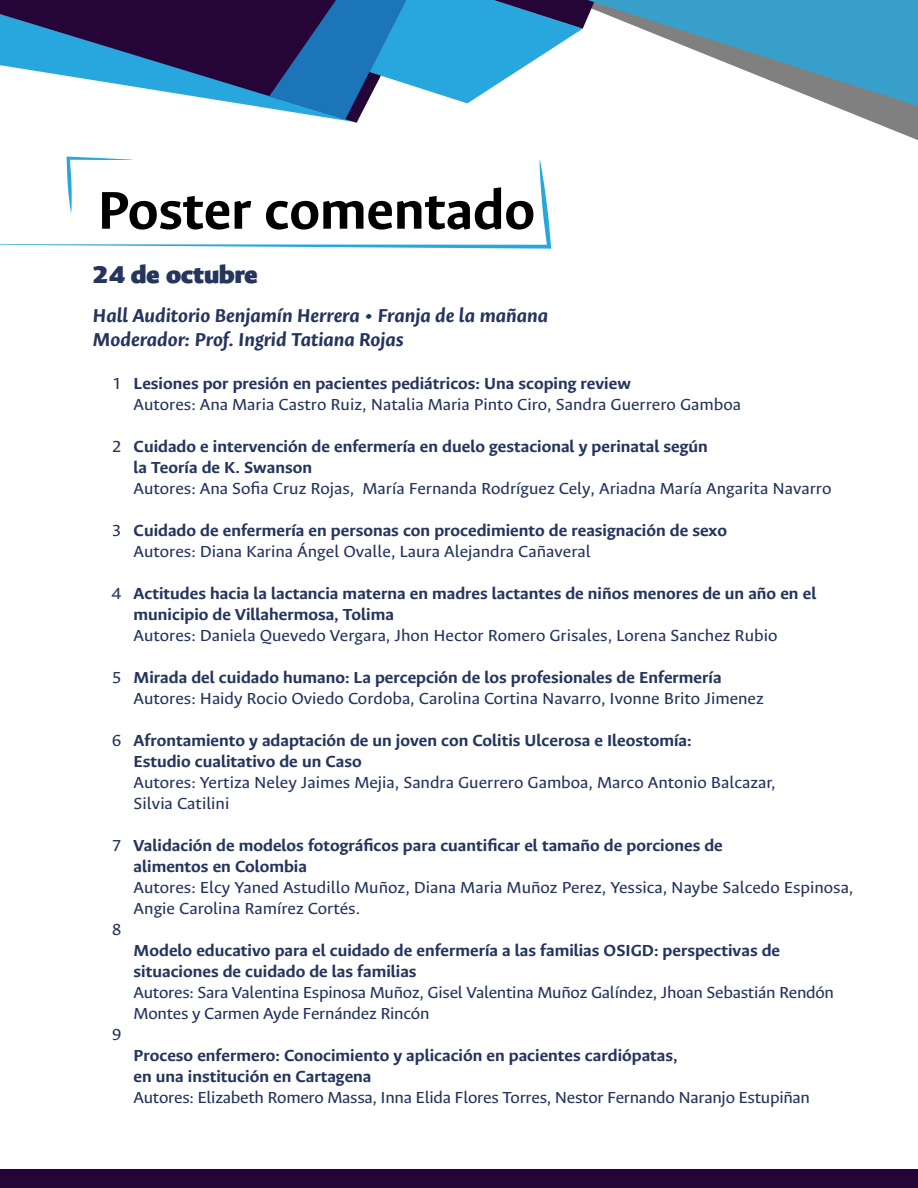
<style>
.page{position:relative;width:918px;height:1188px;background:#fff}
.page>*{position:absolute;margin:0;border:0;box-sizing:border-box;transform-origin:0 0}
.t1{font:700 59.7px "Ancizar Sans";color:#000}
.t2{font:900 27px "Ancizar Sans";color:#25355d;scale:1.05 1}
.t3{font:italic 700 21px/24px "Ancizar Sans";color:#25355d;scale:1.05 1}
.t4{font:18px/21px "Ancizar Sans";color:#25355d;scale:1.05 1}
.t5{font:700 18px/21px "Ancizar Sans";color:#25355d;scale:1.05 1}
</style>
<div class="page">
<svg style="left:594px;top:0;width:324px;height:128px"></svg>
<svg style="left:0;top:0;width:594px;height:123px"></svg>
<div style="left:0;top:1170px;width:918px;height:18px;background:#250538"></div>
<svg style="left:67px;top:157px;width:65px;height:3px"></svg>
<svg style="left:0;top:160px;width:551px;height:89px"></svg>
<h1 class="t1" style="left:98px;top:177px;width:439px">Poster comentado</h1>
<h2 class="t2" style="left:93px;top:260px;width:159px">24 de octubre</h2>
<p class="t3" style="left:93px;top:303px;width:435px">Hall Auditorio Benjamín Herrera • Franja de la mañana<br>Moderador: Prof. Ingrid Tatiana Rojas</p>
<p class="t4" style="left:112px;top:373px;width:11px">1</p>
<p class="t5" style="left:134px;top:373px;width:475px">Lesiones por presión en pacientes pediátricos: Una scoping review</p>
<p class="t4" style="left:134px;top:394px;width:580px">Autores: Ana Maria Castro Ruiz, Natalia Maria Pinto Ciro, Sandra Guerrero Gamboa</p>
<p class="t5" style="left:134px;top:436px;width:548px">Cuidado e intervención de enfermería en duelo gestacional y perinatal según la Teoría de K. Swanson</p>
<p class="t4" style="left:134px;top:478px;width:666px">Autores: Ana Sofia Cruz Rojas, María Fernanda Rodríguez Cely, Ariadna María Angarita Navarro</p>
<p class="t5" style="left:134px;top:520px;width:567px">Cuidado de enfermería en personas con procedimiento de reasignación de sexo</p>
<p class="t4" style="left:134px;top:541px;width:437px">Autores: Diana Karina Ángel Ovalle, Laura Alejandra Cañaveral</p>
<p class="t5" style="left:134px;top:583px;width:652px">Actitudes hacia la lactancia materna en madres lactantes de niños menores de un año en el municipio de Villahermosa, Tolima</p>
<p class="t4" style="left:134px;top:625px;width:615px">Autores: Daniela Quevedo Vergara, Jhon Hector Romero Grisales, Lorena Sanchez Rubio</p>
<p class="t5" style="left:134px;top:667px;width:561px">Mirada del cuidado humano: La percepción de los profesionales de Enfermería</p>
<p class="t4" style="left:134px;top:688px;width:602px">Autores: Haidy Rocio Oviedo Cordoba, Carolina Cortina Navarro, Ivonne Brito Jimenez</p>
<p class="t5" style="left:134px;top:730px;width:533px">Afrontamiento y adaptación de un joven con Colitis Ulcerosa e Ileostomía:<br>Estudio cualitativo de un Caso</p>
<p class="t4" style="left:134px;top:772px;width:613px">Autores: Yertiza Neley Jaimes Mejia, Sandra Guerrero Gamboa, Marco Antonio Balcazar,<br>Silvia Catilini</p>
<p class="t5" style="left:134px;top:835px;width:563px">Validación de modelos fotográficos para cuantificar el tamaño de porciones de alimentos en Colombia</p>
<p class="t4" style="left:134px;top:877px;width:687px">Autores: Elcy Yaned Astudillo Muñoz, Diana Maria Muñoz Perez, Yessica, Naybe Salcedo Espinosa,<br>Angie Carolina Ramírez Cortés.</p>
<p class="t5" style="left:134px;top:940px;width:617px">Modelo educativo para el cuidado de enfermería a las familias OSIGD: perspectivas de situaciones de cuidado de las familias</p>
<p class="t4" style="left:134px;top:982px;width:669px">Autores: Sara Valentina Espinosa Muñoz, Gisel Valentina Muñoz Galíndez, Jhoan Sebastián Rendón<br>Montes y Carmen Ayde Fernández Rincón</p>
<p class="t5" style="left:134px;top:1045px;width:520px">Proceso enfermero: Conocimiento y aplicación en pacientes cardiópatas, en una institución en Cartagena</p>
<p class="t4" style="left:134px;top:1087px;width:646px">Autores: Elizabeth Romero Massa, Inna Elida Flores Torres, Nestor Fernando Naranjo Estupiñan</p>
<p class="t4" style="left:112px;top:436px;width:11px">2</p>
<p class="t4" style="left:112px;top:520px;width:11px">3</p>
<p class="t4" style="left:112px;top:583px;width:11px">4</p>
<p class="t4" style="left:112px;top:667px;width:11px">5</p>
<p class="t4" style="left:112px;top:730px;width:11px">6</p>
<p class="t4" style="left:112px;top:835px;width:11px">7</p>
<p class="t4" style="left:112px;top:919px;width:11px">8</p>
<p class="t4" style="left:112px;top:1024px;width:11px">9</p>
</div>
